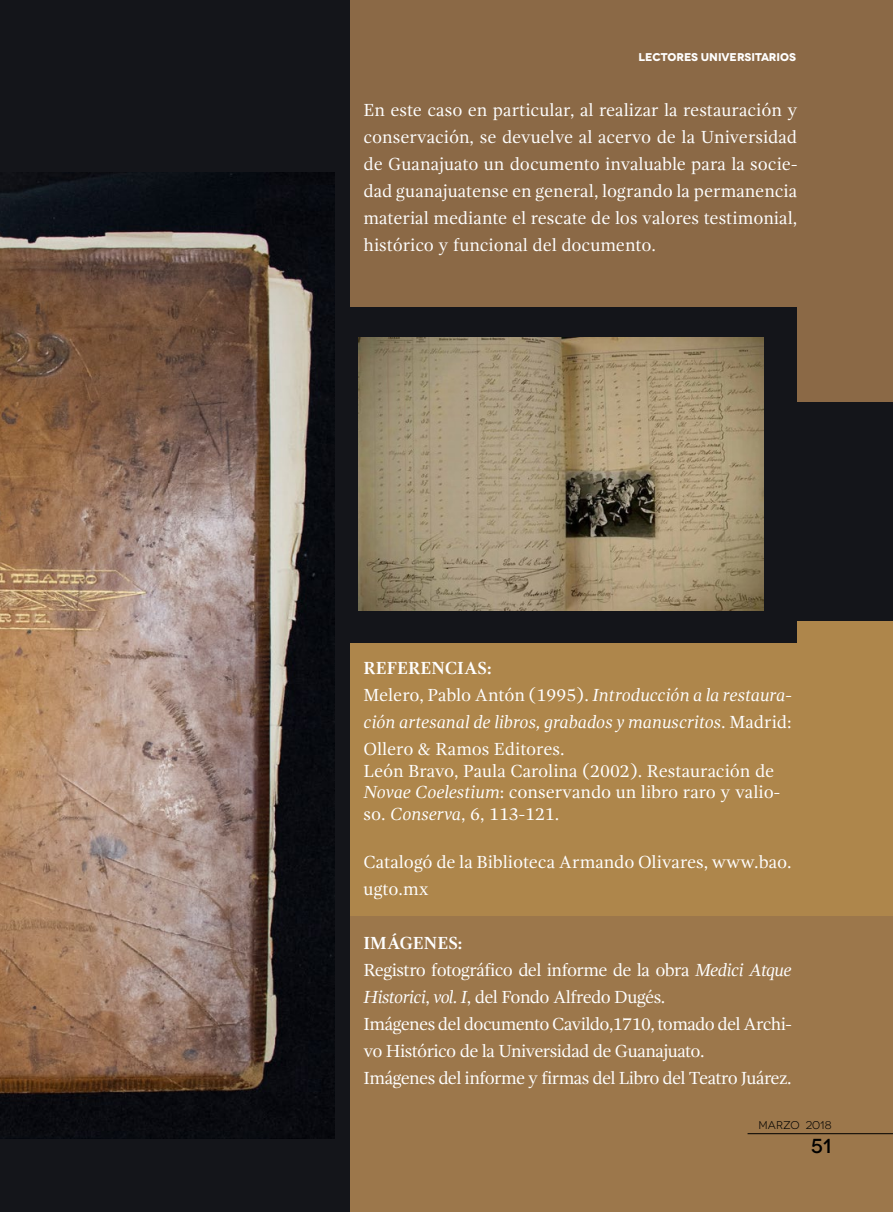
<style>
.page{position:relative;width:893px;height:1212px;background:#14151a}
.page>*{position:absolute;margin:0;border:0;box-sizing:border-box;transform-origin:0 0}
.t1{font:500 20.25px "Novecentowide";color:#000}
.t2{font:18px/27px "Gandhi Serif";letter-spacing:-.03em;color:#fff;text-align:justify}
.t3{font:18px/21.6px "Gandhi Serif";color:#fff}
.t4{font:italic 18px/27px "Gandhi Serif";color:#fff}
.t5{font:700 11.25px "Novecentowide";letter-spacing:-.01em;color:#fff}
.t6{font:11.25px "Novecentowide";color:#000}
.s1{font-weight:700;font-style:normal}
.s2{font-style:normal}
.s3{font-style:italic}
.s4{font-weight:700}
</style>
<div class="page">
<img style="left:0;top:172px;width:335px;height:967px">
<div style="left:351px;top:0;width:542px;height:402px;background:#8b6946"></div>
<div style="left:351px;top:621px;width:542px;height:591px;background:#ae864b"></div>
<div style="left:351px;top:916px;width:542px;height:296px;background:#9c774b"></div>
<div style="left:344px;top:308px;width:453px;height:116px;background:#14151a"></div>
<div style="left:344px;top:526px;width:453px;height:117px;background:#14151a"></div>
<img style="left:358px;top:338px;width:406px;height:273px">
<hr style="left:747px;top:1133px;width:146px;height:1px;background:#000">
<p class="t5" style="left:638px;top:50px;width:159px">LECTORES UNIVERSITARIOS</p>
<p class="t2" style="left:364px;top:97px;width:435px">En este caso en particular, al realizar la restauración y conservación, se devuelve al acervo de la Universidad de Guanajuato un documento invaluable para la socie&shy;dad guanajuatense en general, logrando la permanencia material mediante el rescate de los valores testimonial, histórico y funcional del documento.</p>
<p class="t4" style="left:364px;top:654px;width:430px"><span class="s1">REFERENCIAS:<br></span><span class="s2">Melero, Pablo Antón (1995).</span> Introducción a la restaura&shy;ción artesanal de libros, grabados y manuscritos<span class="s2">. Madrid:<br>Ollero &amp; Ramos Editores.</span></p>
<p class="t3" style="left:364px;top:760px;width:418px">León Bravo, Paula Carolina (2002). Restauración de<br><span class="s3">Novae Coelestium</span>: conservando un libro raro y valio&shy;so. <span class="s3">Conserva</span>, 6, 113-121.</p>
<p class="t3" style="left:364px;top:849px;width:430px;line-height:27px">Catalogó de la Biblioteca Armando Olivares, www.bao. ugto.mx</p>
<p class="t2" style="left:364px;top:930px;width:430px;text-align:left"><span class="s4">IMÁGENES:<br></span>Registro fotográfico del informe de la obra <span class="s3">Medici Atque Historici</span>, <span class="s3">vol. I</span>, del Fondo Alfredo Dugés.<br>Imágenes del documento Cavildo,1710, tomado del Archi&shy;vo Histórico de la Universidad de Guanajuato.<br>Imágenes del informe y firmas del Libro del Teatro Juárez.</p>
<p class="t6" style="left:759px;top:1119px;width:74px">MARZO 2018</p>
<p class="t1" style="left:811px;top:1134px;width:22px">51</p>
</div>
